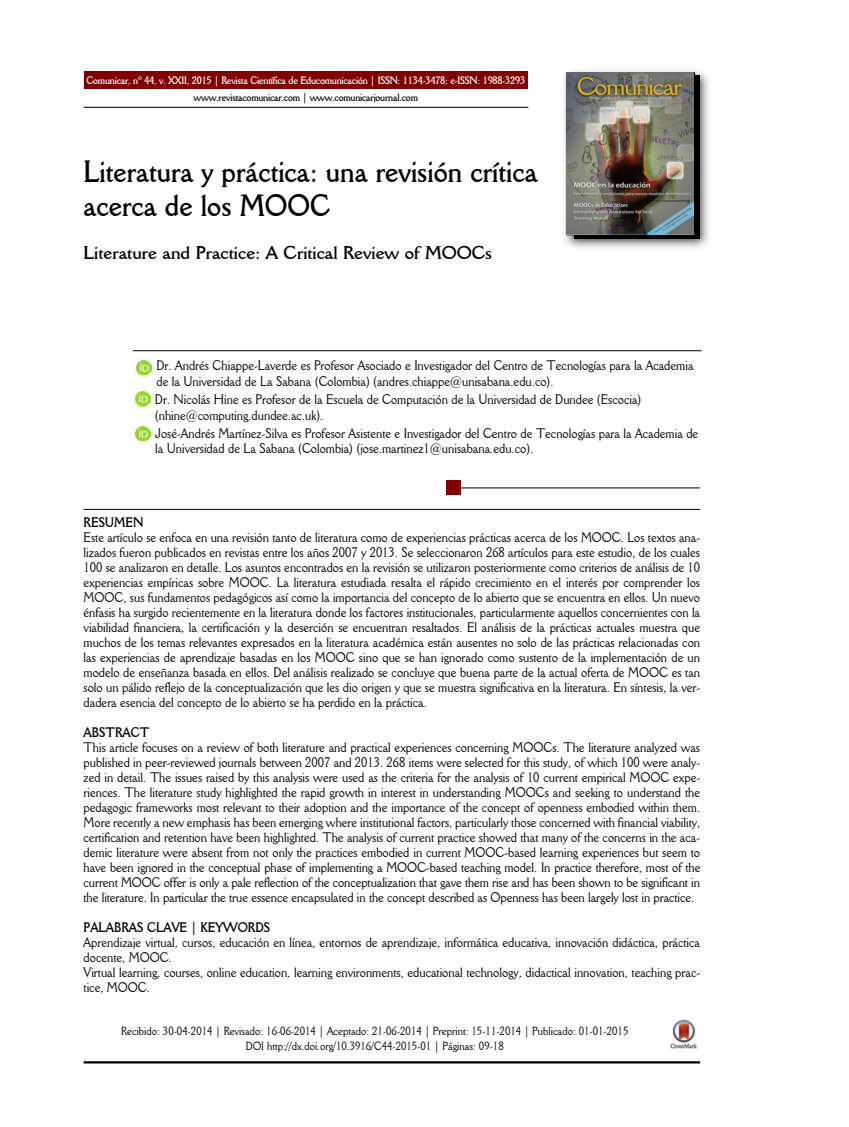
<style>
.page{position:relative;width:849px;height:1127px;background:#fff}
.page>*{position:absolute;margin:0;border:0;box-sizing:border-box;transform-origin:0 0}
.t1{font:700 30px/34.5px "Della Robbia BT";color:#000;scale:.9 1}
.t2{font:700 18px "Della Robbia BT";color:#000}
.t3{font:13.5px/15px "Della Robbia BT";color:#000;scale:.9 1}
.t4{font:700 13.5px "Della Robbia BT";color:#000;scale:.9 1}
.t5{font:11.55px/15px "Della Robbia BT";color:#000;text-align:center;scale:.9 1}
.t6{font:700 10.5px "Della Robbia BT";letter-spacing:-.02em;color:#fff;scale:.9 1}
.t7{font:700 10.5px "Della Robbia BT";letter-spacing:-.02em;color:#000;scale:.9 1}
</style>
<div class="page">
<svg style="left:83px;top:106px;width:446px;height:2px"></svg>
<div style="left:84px;top:71px;width:444px;height:17px;background:#800000"></div>
<svg style="left:132px;top:350px;width:570px;height:1px"></svg>
<svg style="left:83px;top:508px;width:618px;height:2px"></svg>
<svg style="left:461px;top:487px;width:240px;height:1px"></svg>
<hr style="left:84px;top:1061px;width:616px;height:2px;background:#000">
<div style="left:446px;top:481px;width:15px;height:14px;background:#800000"></div>
<img style="left:670px;top:1018px;width:28px;height:34px">
<img style="left:137px;top:360px;width:15px;height:15px">
<svg style="left:139px;top:394px;width:12px;height:13px"></svg>
<img style="left:135px;top:391px;width:15px;height:15px">
<svg style="left:135px;top:429px;width:16px;height:10px"></svg>
<img style="left:136px;top:426px;width:14px;height:15px">
<img style="left:564px;top:71px;width:145px;height:177px">
<img style="left:575px;top:76px;width:125px;height:162px">
<div style="left:566px;top:72px;width:129px;height:163px;border:1px solid #000"></div>
<img style="left:567px;top:73px;width:127px;height:161px">
<p class="t6" style="left:86px;top:74px;width:489px">Comunicar, nº 44, v. XXII, 2015 | Revista Científica de Educomunicación | ISSN: 1134-3478; e-ISSN: 1988-3293</p>
<p class="t7" style="left:194px;top:91px;width:251px">www.revistacomunicar.com | www.comunicarjournal.com</p>
<h1 class="t1" style="left:84px;top:154px;width:506px">Literatura y práctica: una revisión crítica acerca de los MOOC</h1>
<h2 class="t2" style="left:84px;top:241px;width:410px">Literature and Practice: A Critical Review of MOOCs</h2>
<p class="t3" style="left:156px;top:357px;width:598px;line-height:15.8px">Dr. Andrés Chiappe-Laverde es Profesor Asociado e Investigador del Centro de Tecnologías para la Academia de la Universidad de La Sabana (Colombia) (andres.chiappe@unisabana.edu.co).</p>
<p class="t3" style="left:155px;top:391px;width:542px;line-height:15.8px">Dr. Nicolás Hine es Profesor de la Escuela de Computación de la Universidad de Dundee (Escocia) (nhine@computing.dundee.ac.uk).</p>
<p class="t3" style="left:155px;top:425px;width:605px;line-height:15.8px">José-Andrés Martínez-Silva es Profesor Asistente e Investigador del Centro de Tecnologías para la Academia de la Universidad de La Sabana (Colombia) (jose.martinez1@unisabana.edu.co).</p>
<p class="t4" style="left:84px;top:514px;width:68px">RESUMEN</p>
<p class="t3" style="left:84px;top:530px;width:687px;text-align:justify">Este artículo se enfoca en una revisión tanto de literatura como de experiencias prácticas acerca de los MOOC. Los textos ana&shy;lizados fueron publicados en revistas entre los años 2007 y 2013. Se seleccionaron 268 artículos para este estudio, de los cuales 100 se analizaron en detalle. Los asuntos encontrados en la revisión se utilizaron posteriormente como criterios de análisis de 10 experiencias empíricas sobre MOOC. La literatura estudiada resalta el rápido crecimiento en el interés por comprender los MOOC, sus fundamentos pedagógicos así como la importancia del concepto de lo abierto que se encuentra en ellos. Un nuevo énfasis ha surgido recientemente en la literatura donde los factores institucionales, particularmente aquellos concernientes con la viabilidad financiera, la certificación y la deserción se encuentran resaltados. El análisis de la prácticas actuales muestra que muchos de los temas relevantes expresados en la literatura académica están ausentes no solo de las prácticas relacionadas con las experiencias de aprendizaje basadas en los MOOC sino que se han ignorado como sustento de la implementación de un modelo de enseñanza basada en ellos. Del análisis realizado se concluye que buena parte de la actual oferta de MOOC es tan solo un pálido reflejo de la conceptualización que les dio origen y que se muestra significativa en la literatura. En síntesis, la ver&shy;dadera esencia del concepto de lo abierto se ha perdido en la práctica.</p>
<p class="t4" style="left:84px;top:724px;width:75px">ABSTRACT</p>
<p class="t3" style="left:84px;top:740px;width:687px;text-align:justify">This article focuses on a review of both literature and practical experiences concerning MOOCs. The literature analyzed was published in peer-reviewed journals between 2007 and 2013. 268 items were selected for this study, of which 100 were analy&shy;zed in detail. The issues raised by this analysis were used as the criteria for the analysis of 10 current empirical MOOC expe&shy;riences. The literature study highlighted the rapid growth in interest in understanding MOOCs and seeking to understand the pedagogic frameworks most relevant to their adoption and the importance of the concept of openness embodied within them.<br>More recently a new emphasis has been emerging where institutional factors, particularly those concerned with financial viability, certification and retention have been highlighted. The analysis of current practice showed that many of the concerns in the aca&shy;demic literature were absent from not only the practices embodied in current MOOC-based learning experiences but seem to have been ignored in the conceptual phase of implementing a MOOC-based teaching model. In practice therefore, most of the current MOOC offer is only a pale reflection of the conceptualization that gave them rise and has been shown to be significant in the literature. In particular the true essence encapsulated in the concept described as Openness has been largely lost in practice.</p>
<p class="t4" style="left:84px;top:919px;width:209px">PALABRAS CLAVE | KEYWORDS</p>
<p class="t3" style="left:84px;top:935px;width:687px">Aprendizaje virtual, cursos, educación en línea, entornos de aprendizaje, informática educativa, innovación didáctica, práctica docente, MOOC.<br>Virtual learning, courses, online education, learning environments, educational technology, didactical innovation, teaching prac&shy;tice, MOOC.</p>
<p class="t5" style="left:121px;top:1023px;width:565px">Recibido: 30-04-2014 | Revisado: 16-06-2014 | Aceptado: 21-06-2014 | Preprint: 15-11-2014 | Publicado: 01-01-2015<br>DOI http://dx.doi.org/10.3916/C44-2015-01 | Páginas: 09-18</p>
</div>
